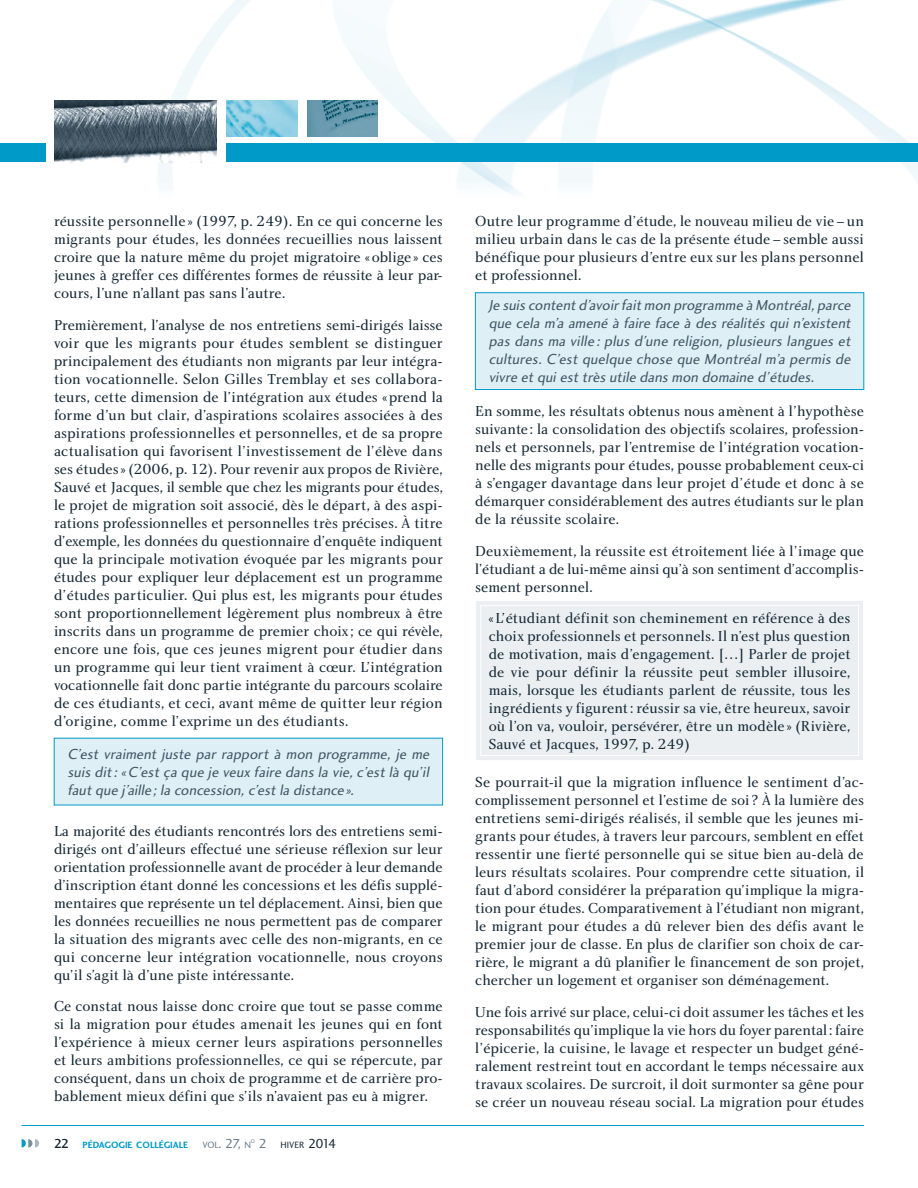
<style>
.page{position:relative;width:918px;height:1188px;background:#fff}
.page>*{position:absolute;margin:0;border:0;box-sizing:border-box;transform-origin:0 0}
.t1{font:15px/18px "Charlotte Book Plain";color:#142733;text-align:justify}
.t2{font:italic 15px/18px "Charlotte Sans Book Plain";letter-spacing:.005em;color:#425562;text-align:justify}
.t3{font:9.45px "Charlotte Sans Bold Plain";color:#009ac8}
.t4{font:9.45px "Charlotte Sans Book Plain";color:#142733}
.t5{font:9.45px "Charlotte Sans Book Plain";color:#687a88}
.t6{font:5.55px "Charlotte Sans Book Plain";color:#687a88}
.s1{font-family:"Charlotte Sans Medium Plain";font-size:13.5px;color:#142733}
.s2{font-size:13.5px}
.s3{font-size:13.5px;color:#687a88}
</style>
<div class="page">
<div style="left:476px;top:601px;width:387px;height:159px;background:#ebeff2"></div>
<img style="left:0;top:0;width:892px;height:195px">
<img style="left:55px;top:101px;width:162px;height:61px">
<img style="left:227px;top:101px;width:70px;height:36px">
<img style="left:307px;top:101px;width:71px;height:36px">
<hr style="left:22px;top:1125px;width:842px;height:1px;background:#009ac8">
<div style="left:227px;top:144px;width:691px;height:18px;background:#009ac8"></div>
<div style="left:0;top:144px;width:46px;height:18px;background:#009ac8"></div>
<svg style="left:22px;top:1139px;width:17px;height:9px"></svg>
<img style="left:892px;top:129px;width:26px;height:54px">
<div style="left:891px;top:144px;width:27px;height:18px;background:#009ac8"></div>
<div style="left:54px;top:738px;width:389px;height:67px;background:#deeff6"></div>
<div style="left:475px;top:293px;width:389px;height:97px;background:#deeff6"></div>
<div style="left:475px;top:292px;width:389px;height:98px;border:1px solid #009ac8"></div>
<p class="t1" style="left:54px;top:213px;width:390px">réussite personnelle » (1997, p. 249). En ce qui concerne les migrants pour études, les données recueillies nous laissent croire que la nature même du projet migratoire « oblige » ces jeunes à greffer ces différentes formes de réussite à leur par&shy;cours, l’une n’allant pas sans l’autre.</p>
<p class="t1" style="left:54px;top:317px;width:390px">Premièrement, l’analyse de nos entretiens semi-dirigés laisse voir que les migrants pour études semblent se distinguer principalement des étudiants non migrants par leur intégra&shy;tion vocationnelle. Selon Gilles Tremblay et ses collabora&shy;teurs, cette dimension de l’intégration aux études « prend la forme d’un but clair, d’aspirations scolaires associées à des aspirations professionnelles et personnelles, et de sa propre actualisation qui favorisent l’investissement de l’élève dans ses études » (2006, p. 12). Pour revenir aux propos de Rivière, Sauvé et Jacques, il semble que chez les migrants pour études, le projet de migration soit associé, dès le départ, à des aspi&shy;rations professionnelles et personnelles très précises. À titre d’exemple, les données du questionnaire d’enquête indiquent que la principale motivation évoquée par les migrants pour études pour expliquer leur déplacement est un programme d’études particulier. Qui plus est, les migrants pour études sont proportionnellement légèrement plus nombreux à être inscrits dans un programme de premier choix ; ce qui révèle, encore une fois, que ces jeunes migrent pour étudier dans un programme qui leur tient vraiment à cœur. L’intégration vocationnelle fait donc partie intégrante du parcours scolaire de ces étudiants, et ceci, avant même de quitter leur région d’origine, comme l’exprime un des étudiants.</p>
<p class="t2" style="left:68px;top:746px;width:366px">C’est vraiment juste par rapport à mon programme, je me suis dit : « C’est ça que je veux faire dans la vie, c’est là qu’il faut que j ’aille ; la concession, c’est la distance ».</p>
<p class="t1" style="left:54px;top:823px;width:390px">La majorité des étudiants rencontrés lors des entretiens semi&shy;dirigés ont d’ailleurs effectué une sérieuse réflexion sur leur orientation professionnelle avant de procéder à leur demande d’inscription étant donné les concessions et les défis supplé&shy;mentaires que représente un tel déplacement. Ainsi, bien que les données recueillies ne nous permettent pas de comparer la situation des migrants avec celle des non-migrants, en ce qui concerne leur intégration vocationnelle, nous croyons qu’il s’agit là d’une piste intéressante.</p>
<p class="t1" style="left:54px;top:999px;width:390px">Ce constat nous laisse donc croire que tout se passe comme si la migration pour études amenait les jeunes qui en font l’expérience à mieux cerner leurs aspirations personnelles et leurs ambitions professionnelles, ce qui se répercute, par conséquent, dans un choix de programme et de carrière pro&shy;bablement mieux défini que s’ils n’avaient pas eu à migrer.</p>
<p class="t3" style="left:54px;top:1141px;width:136px"><span class="s1">22</span> PÉDAGOGIE COLLÉGIALE</p>
<p class="t5" style="left:202px;top:1141px;width:50px">VOL<span class="s2">. 27,</span> N</p>
<p class="t6" style="left:251px;top:1139px;width:6px">O</p>
<p class="t4" style="left:259px;top:1141px;width:79px"><span class="s3">2</span> HIVER <span class="s2">2014</span></p>
<p class="t1" style="left:475px;top:213px;width:390px">Outre leur programme d’étude, le nouveau milieu de vie – un milieu urbain dans le cas de la présente étude – semble aussi bénéfique pour plusieurs d’entre eux sur les plans personnel et professionnel.</p>
<p class="t2" style="left:489px;top:298px;width:366px">Je suis content d’avoir fait mon programme à Montréal,parce que cela m’a amené à faire face à des réalités qui n’existent pas dans ma ville : plus d’une religion, plusieurs langues et cultures. C’est quelque chose que Montréal m’a permis de vivre et qui est très utile dans mon domaine d’études.</p>
<p class="t1" style="left:475px;top:404px;width:390px">En somme, les résultats obtenus nous amènent à l’hypothèse suivante : la consolidation des objectifs scolaires, profession&shy;nels et personnels, par l’entremise de l’intégration vocation&shy;nelle des migrants pour études, pousse probablement ceux-ci à s’engager davantage dans leur projet d’étude et donc à se démarquer considérablement des autres étudiants sur le plan de la réussite scolaire.</p>
<p class="t1" style="left:475px;top:543px;width:390px">Deuxièmement, la réussite est étroitement liée à l’image que l’étudiant a de lui-même ainsi qu’à son sentiment d’accomplis&shy;sement personnel.</p>
<p class="t1" style="left:489px;top:611px;width:363px">« L’étudiant définit son cheminement en référence à des choix professionnels et personnels. Il n’est plus question de motivation, mais d’engagement. […] Parler de projet de vie pour définir la réussite peut sembler illusoire, mais, lorsque les étudiants parlent de réussite, tous les ingrédients y figurent : réussir sa vie, être heureux, savoir où l’on va, vouloir, persévérer, être un modèle » (Rivière, Sauvé et Jacques, 1997, p. 249)</p>
<p class="t1" style="left:475px;top:775px;width:390px">Se pourrait-il que la migration influence le sentiment d’ac&shy;complissement personnel et l’estime de soi ? À la lumière des entretiens semi-dirigés réalisés, il semble que les jeunes mi&shy;grants pour études, à travers leur parcours, semblent en effet ressentir une fierté personnelle qui se situe bien au-delà de leurs résultats scolaires. Pour comprendre cette situation, il faut d’abord considérer la préparation qu’implique la migra&shy;tion pour études. Comparativement à l’étudiant non migrant, le migrant pour études a dû relever bien des défis avant le premier jour de classe. En plus de clarifier son choix de car&shy;rière, le migrant a dû planifier le financement de son projet, chercher un logement et organiser son déménagement.</p>
<p class="t1" style="left:475px;top:1004px;width:390px">Une fois arrivé sur place, celui-ci doit assumer les tâches et les responsabilités qu’implique la vie hors du foyer parental : faire l’épicerie, la cuisine, le lavage et respecter un budget géné&shy;ralement restreint tout en accordant le temps nécessaire aux travaux scolaires. De surcroit, il doit surmonter sa gêne pour se créer un nouveau réseau social. La migration pour études</p>
</div>
